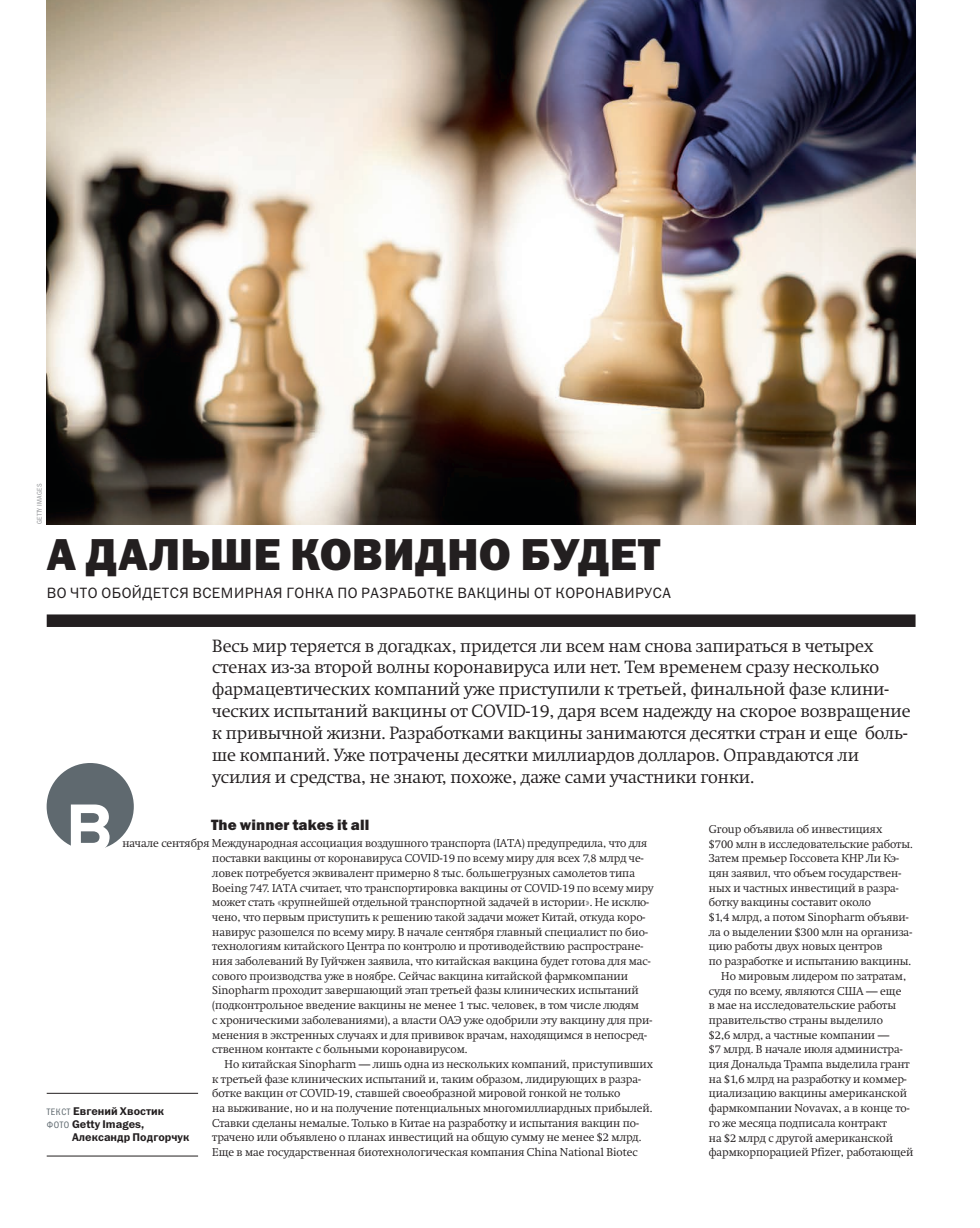
<style>
.page{position:relative;width:980px;height:1228px;background:#fff}
.page>*{position:absolute;margin:0;border:0;box-sizing:border-box;transform-origin:0 0}
.t1{font:45px "Franklin Gothic Heavy ITC";letter-spacing:.005em;color:#231f20}
.t2{font:17.5px/21.9px "Swift Light C";color:#231f20}
.t3{font:15px "Franklin Gothic Book ITC";letter-spacing:.03em;color:#231f20}
.t4{font:15px "Franklin Gothic Heavy ITC";letter-spacing:.005em;color:#231f20}
.t5{font:11.25px/14.8px "Swift Light C";color:#231f20}
.t6{font:11.25px/13.1px "Franklin Gothic Demi ITC";color:#231f20}
.t7{font:6.88px "Franklin Gothic Book Cond ITC";letter-spacing:.04em;color:#939598}
.s1{font-family:"Franklin Gothic Book Cond ITC";font-size:9.38px;color:#5f696f}
</style>
<div class="page">
<hr style="left:47px;top:1155px;width:151px;height:1px;background:#231f20">
<div style="left:47px;top:614px;width:868px;height:13px;background:#231f20"></div>
<hr style="left:47px;top:1092px;width:151px;height:1px;background:#231f20">
<div style="left:47px;top:763px;width:87px;height:87px;background:#5f696f;border-radius:50%"></div>
<svg style="left:71px;top:804px;width:38px;height:46px"></svg>
<img style="left:47px;top:0;width:868px;height:524px">
<p class="t7" style="left:36px;top:524px;width:42px;rotate:-90deg">GETTY IMAGES</p>
<h1 class="t1" style="left:47px;top:526px;width:614px">А ДАЛЬШЕ КОВИДНО БУДЕТ</h1>
<h3 class="t3" style="left:47px;top:583px;width:625px">ВО ЧТО ОБОЙДЕТСЯ ВСЕМИРНАЯ ГОНКА ПО РАЗРАБОТКЕ ВАКЦИНЫ ОТ КОРОНАВИРУСА</h3>
<p class="t2" style="left:212px;top:634px;width:700px">Весь мир теряется в догадках, придется ли всем нам снова запираться в четырех стенах из-за второй волны коронавируса или нет. Тем временем сразу несколько фармацевтических компаний уже приступили к третьей, финальной фазе клини&shy;ческих испытаний вакцины от COVID-19, даря всем надежду на скорое возвращение к привычной жизни. Разработками вакцины занимаются десятки стран и еще боль&shy;ше компаний. Уже потрачены десятки миллиардов долларов. Оправдаются ли усилия и средства, не знают, похоже, даже сами участники гонки.</p>
<h3 class="t4" style="left:211px;top:815px;width:160px">The winner takes it all</h3>
<p class="t5" style="left:212px;top:836px;width:443px;text-indent:-90px">начале сентября Международная ассоциация воздушного транспорта (IATA) предупредила, что для поставки вакцины от коронавируса COVID-19 по всему миру для всех 7,8 млрд че&shy;ловек потребуется эквивалент примерно 8 тыс. большегрузных самолетов типа Boeing 747. IATA считает, что транспортировка вакцины от COVID-19 по всему миру может стать «крупнейшей отдельной транспортной задачей в истории». Не исклю&shy;чено, что первым приступить к решению такой задачи может Китай, откуда коро&shy;навирус разошелся по всему миру. В начале сентября главный специалист по био&shy;технологиям китайского Центра по контролю и противодействию распростране&shy;ния заболеваний Ву Гуйчжен заявила, что китайская вакцина будет готова для мас&shy;сового производства уже в ноябре. Сейчас вакцина китайской фармкомпании Sinopharm проходит завершающий этап третьей фазы клинических испытаний (подконтрольное введение вакцины не менее 1 тыс. человек, в том числе людям<br>с хроническими заболеваниями), а власти ОАЭ уже одобрили эту вакцину для при&shy;менения в экстренных случаях и для прививок врачам, находящимся в непосред&shy;ственном контакте с больными коронавирусом.</p>
<p class="t5" style="left:212px;top:1056px;width:442px;text-indent:12px">Но китайская Sinopharm — лишь одна из нескольких компаний, приступивших к третьей фазе клинических испытаний и, таким образом, лидирующих в разра&shy;ботке вакцин от COVID-19, ставшей своеобразной мировой гонкой не только<br>на выживание, но и на получение потенциальных многомиллиардных прибылей.<br>Ставки сделаны немалые. Только в Китае на разработку и испытания вакцин по&shy;трачено или объявлено о планах инвестиций на общую сумму не менее $2 млрд.<br>Еще в мае государственная биотехнологическая компания China National Biotec</p>
<p class="t6" style="left:47px;top:1104px;width:119px"><span class="s1">ТЕКСТ</span> Евгений Хвостик<br><span class="s1">ФОТО</span> Getty Images,</p>
<p class="t6" style="left:72px;top:1130px;width:119px">Александр Подгорчук</p>
<p class="t5" style="left:708px;top:821px;width:175px">Group объявила об инвестициях</p>
<p class="t5" style="left:708px;top:836px;width:205px">$700 млн в исследовательские работы.</p>
<p class="t5" style="left:708px;top:850px;width:191px">Затем премьер Госсовета КНР Ли Кэ-</p>
<p class="t5" style="left:708px;top:865px;width:194px">цян заявил, что объем государствен-</p>
<p class="t5" style="left:708px;top:880px;width:191px">ных и частных инвестиций в разра-</p>
<p class="t5" style="left:708px;top:895px;width:164px">ботку вакцины составит около</p>
<p class="t5" style="left:708px;top:909px;width:201px">$1,4 млрд, а потом Sinopharm объяви-</p>
<p class="t5" style="left:708px;top:924px;width:205px">ла о выделении $300 млн на организа-</p>
<p class="t5" style="left:708px;top:939px;width:175px">цию работы двух новых центров</p>
<p class="t5" style="left:708px;top:953px;width:204px">по разработке и испытанию вакцины.</p>
<p class="t5" style="left:721px;top:968px;width:186px">Но мировым лидером по затратам,</p>
<p class="t5" style="left:708px;top:983px;width:194px">судя по всему, являются США — еще</p>
<p class="t5" style="left:708px;top:997px;width:189px">в мае на исследовательские работы</p>
<p class="t5" style="left:708px;top:1012px;width:175px">правительство страны выделило</p>
<p class="t5" style="left:708px;top:1027px;width:182px">$2,6 млрд, а частные компании —</p>
<p class="t5" style="left:708px;top:1041px;width:195px">$7 млрд. В начале июля администра-</p>
<p class="t5" style="left:708px;top:1056px;width:202px">ция Дональда Трампа выделила грант</p>
<p class="t5" style="left:708px;top:1071px;width:199px">на $1,6 млрд на разработку и коммер-</p>
<p class="t5" style="left:708px;top:1086px;width:200px">циализацию вакцины американской</p>
<p class="t5" style="left:708px;top:1100px;width:202px">фармкомпании Novavax, а в конце то-</p>
<p class="t5" style="left:708px;top:1115px;width:179px">го же месяца подписала контракт</p>
<p class="t5" style="left:708px;top:1130px;width:186px">на $2 млрд с другой американской</p>
<p class="t5" style="left:708px;top:1144px;width:206px">фармкорпорацией Pfizer, работающей</p>
</div>
